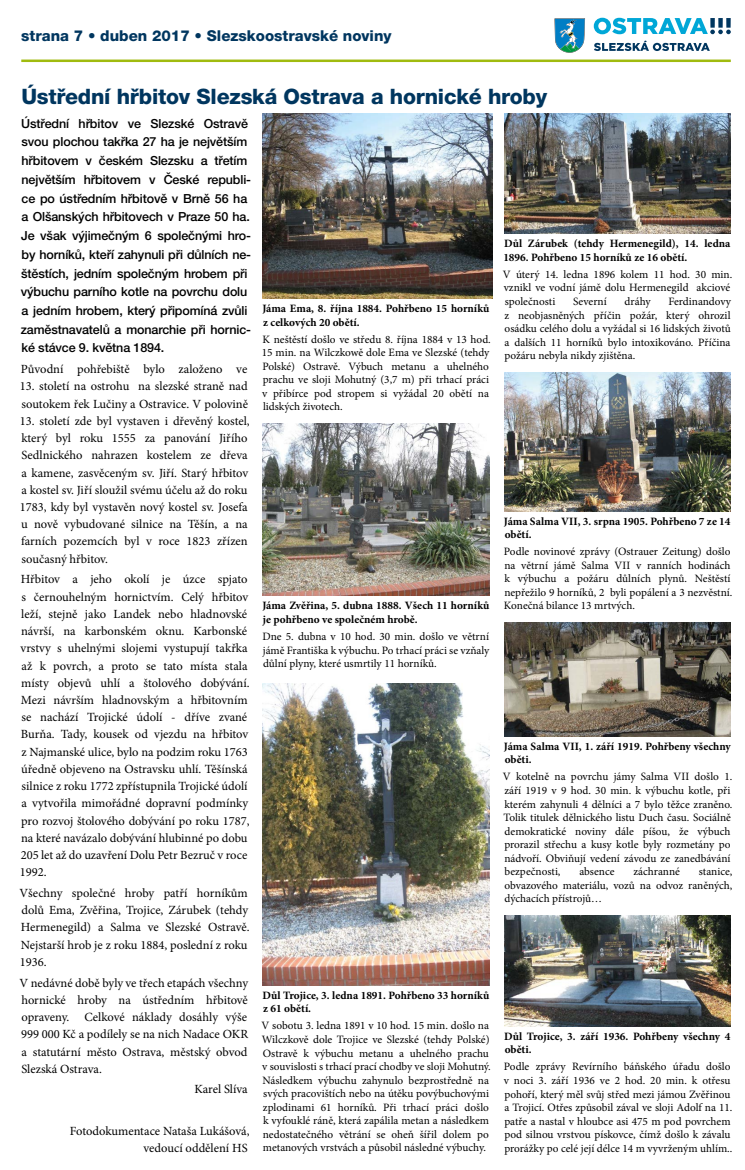
<style>
.page{position:relative;width:745px;height:1170px;background:#fff}
.page>*{position:absolute;margin:0;border:0;box-sizing:border-box;transform-origin:0 0}
.t1{font:800 21.25px "Helvetica Neue LT Pro";letter-spacing:-.01em;color:#00365f}
.t2{font:800 15px "Helvetica Neue LT Pro";color:#00365f}
.t3{font:12.5px/17.2px "Minion Pro";color:#000}
.t4{font:500 12.5px/18.8px "Helvetica Neue LT Pro";letter-spacing:-.01em;color:#000}
.t5{font:11.25px/13.5px "Minion Pro";color:#000}
.t6{font:700 11.25px/13.5px "Minion Pro";color:#000}
</style>
<div class="page">
<svg style="left:554px;top:18px;width:31px;height:35px"></svg>
<svg style="left:593px;top:18px;width:137px;height:16px"></svg>
<svg style="left:594px;top:40px;width:115px;height:11px"></svg>
<hr style="left:21px;top:60px;width:709px;height:2px;background:#a0bb0f">
<img style="left:262px;top:113px;width:230px;height:185px">
<img style="left:262px;top:423px;width:227px;height:172px">
<img style="left:262px;top:683px;width:227px;height:302px">
<img style="left:504px;top:113px;width:226px;height:121px">
<img style="left:504px;top:372px;width:226px;height:139px">
<img style="left:504px;top:622px;width:226px;height:114px">
<img style="left:504px;top:915px;width:226px;height:111px">
<h2 class="t2" style="left:21px;top:27px;width:371px">strana 7 • duben 2017 • Slezskoostravské noviny</h2>
<h1 class="t1" style="left:21px;top:84px;width:527px">Ústřední hřbitov Slezská Ostrava a hornické hroby</h1>
<p class="t4" style="left:21px;top:114px;width:232px">Ústřední hřbitov ve Slezské Ostravě svou plochou takřka 27 ha je největším hřbitovem v českém Slezsku a třetím největším hřbitovem v České republi&shy;ce po ústředním hřbitově v Brně 56 ha a Olšanských hřbitovech v Praze 50 ha.<br>Je však výjimečným 6 společnými hro&shy;by horníků, kteří zahynuli při důlních ne&shy;štěstích, jedním společným hrobem při výbuchu parního kotle na povrchu dolu a jedním hrobem, který připomíná zvůli zaměstnavatelů a monarchie při hornic&shy;ké stávce 9. května 1894.</p>
<p class="t3" style="left:21px;top:360px;width:228px">Původní pohřebiště bylo založeno ve</p>
<p class="t3" style="left:20px;top:378px;width:229px">13. století na ostrohu na slezské straně nad soutokem řek Lučiny a Ostravice. V polovině</p>
<p class="t3" style="left:20px;top:412px;width:231px">13. století zde byl vystaven i dřevěný kostel, který byl roku 1555 za panování Jiřího Sedlnického nahrazen kostelem ze dřeva a kamene, zasvěceným sv. Jiří. Starý hřbitov a kostel sv. Jiří sloužil svému účelu až do roku 1783, kdy byl vystavěn nový kostel sv. Josefa u nově vybudované silnice na Těšín, a na farních pozemcích byl v roce 1823 zřízen současný hřbitov.</p>
<p class="t3" style="left:20px;top:570px;width:231px">Hřbitov a jeho okolí je úzce spjato s černouhelným hornictvím. Celý hřbitov leží, stejně jako Landek nebo hladnovské návrší, na karbonském oknu. Karbonské vrstvy s uhelnými slojemi vystupují takřka až k povrch, a proto se tato místa stala místy objevů uhlí a štolového dobývání.<br>Mezi návrším hladnovským a hřbitovním se nachází Trojické údolí - dříve zvané Burňa. Tady, kousek od vjezdu na hřbitov z Najmanské ulice, bylo na podzim roku 1763 úředně objeveno na Ostravsku uhlí. Těšínská silnice z roku 1772 zpřístupnila Trojické údolí a vytvořila mimořádné dopravní podmínky pro rozvoj štolového dobývání po roku 1787, na které navázalo dobývání hlubinné po dobu 205 let až do uzavření Dolu Petr Bezruč v roce 1992.</p>
<p class="t3" style="left:19px;top:884px;width:231px">Všechny společné hroby patří horníkům dolů Ema, Zvěřina, Trojice, Zárubek (tehdy Hermenegild) a Salma ve Slezské Ostravě.<br>Nejstarší hrob je z roku 1884, poslední z roku 1936.</p>
<p class="t3" style="left:19px;top:973px;width:230px;text-align:justify">V nedávné době byly ve třech etapách všechny hornické hroby na ústředním hřbitově opraveny. Celkové náklady dosáhly výše 999 000 Kč a podílely se na nich Nadace OKR a statutární město Ostrava, městský obvod Slezská Ostrava.</p>
<p class="t3" style="left:194px;top:1080px;width:54px">Karel Slíva</p>
<p class="t3" style="left:70px;top:1122px;width:181px;text-align:right">Fotodokumentace Nataša Lukášová, vedoucí oddělení HS</p>
<p class="t6" style="left:503px;top:237px;width:228px">Důl Zárubek (tehdy Hermenegild), 14. ledna<br>1896. Pohřbeno 15 horníků ze 16 obětí.</p>
<p class="t5" style="left:502px;top:267px;width:231px">V úterý 14. ledna 1896 kolem 11 hod. 30 min. vznikl ve vodní jámě dolu Hermenegild akciové společnosti</p>
<p class="t5" style="left:504px;top:295px;width:228px;text-align:justify;text-indent:164px">Ferdinandovy z neobjasněných příčin požár, který ohrozil osádku celého dolu a vyžádal si 16 lidských životů a dalších 11 horníků bylo intoxikováno. Příčina požáru nebyla nikdy zjištěna.</p>
<p class="t5" style="left:572px;top:295px;width:35px">Severní</p>
<p class="t5" style="left:624px;top:295px;width:28px">dráhy</p>
<p class="t6" style="left:262px;top:301px;width:228px">Jáma Ema, 8. října 1884. Pohřbeno 15 horníků z celkových 20 obětí.</p>
<p class="t5" style="left:261px;top:332px;width:230px">K neštěstí došlo ve středu 8. října 1884 v 13 hod.<br>15 min. na Wilczkowě dole Ema ve Slezské (tehdy Polské) Ostravě. Výbuch metanu a uhelného prachu ve sloji Mohutný (3,7 m) při trhací práci v přibírce pod stropem si vyžádal 20 obětí na lidských životech.</p>
<p class="t6" style="left:503px;top:514px;width:228px">Jáma Salma VII, 3. srpna 1905. Pohřbeno 7 ze 14 obětí.</p>
<p class="t5" style="left:503px;top:545px;width:230px">Podle novinové zprávy (Ostrauer Zeitung) došlo na větrní jámě Salma VII v ranních hodinách k výbuchu a požáru důlních plynů. Neštěstí nepřežilo 9 horníků, 2 byli popálení a 3 nezvěstní.<br>Konečná bilance 13 mrtvých.</p>
<p class="t6" style="left:262px;top:599px;width:228px">Jáma Zvěřina, 5. dubna 1888. Všech 11 horníků je pohřbeno ve společném hrobě.</p>
<p class="t5" style="left:262px;top:629px;width:228px;text-align:justify">Dne 5. dubna v 10 hod. 30 min. došlo ve větrní jámě Františka k výbuchu. Po trhací práci se vzňaly důlní plyny, které usmrtily 11 horníků.</p>
<p class="t6" style="left:503px;top:739px;width:228px">Jáma Salma VII, 1. září 1919. Pohřbeny všechny oběti.</p>
<p class="t5" style="left:502px;top:770px;width:231px">V kotelně na povrchu jámy Salma VII došlo 1. září 1919 v 9 hod. 30 min. k výbuchu kotle, při kterém zahynuli 4 dělníci a 7 bylo těžce zraněno.<br>Tolik titulek dělnického listu Duch času. Sociálně demokratické noviny dále píšou, že výbuch prorazil střechu a kusy kotle byly rozmetány po nádvoří. Obviňují vedení závodu ze zanedbávání bezpečnosti,</p>
<p class="t5" style="left:579px;top:865px;width:37px">absence</p>
<p class="t5" style="left:633px;top:865px;width:48px">záchranné</p>
<p class="t5" style="left:504px;top:865px;width:229px;text-align:justify;text-indent:194px">stanice, obvazového materiálu, vozů na odvoz raněných, dýchacích přístrojů…</p>
<p class="t6" style="left:262px;top:988px;width:228px">Důl Trojice, 3. ledna 1891. Pohřbeno 33 horníků z 61 obětí.</p>
<p class="t5" style="left:261px;top:1019px;width:231px">V sobotu 3. ledna 1891 v 10 hod. 15 min. došlo na Wilczkově dole Trojice ve Slezské (tehdy Polské)<br>Ostravě k výbuchu metanu a uhelného prachu v souvislosti s trhací prací chodby ve sloji Mohutný.<br>Následkem výbuchu zahynulo bezprostředně na svých pracovištích nebo na útěku povýbuchovými zplodinami 61 horníků. Při trhací práci došlo k vyfouklé ráně, která zapálila metan a následkem nedostatečného větrání se oheň šířil dolem po metanových vrstvách a působil následné výbuchy.</p>
<p class="t6" style="left:503px;top:1029px;width:228px">Důl Trojice, 3. září 1936. Pohřbeny všechny 4 oběti.</p>
<p class="t5" style="left:503px;top:1060px;width:230px">Podle zprávy Revírního báňského úřadu došlo v noci 3. září 1936 ve 2 hod. 20 min. k otřesu pohoří, který měl svůj střed mezi jámou Zvěřinou a Trojicí. Otřes způsobil zával ve sloji Adolf na 11. patře a nastal v hloubce asi 475 m pod povrchem pod silnou vrstvou pískovce, čímž došlo k závalu prorážky po celé její délce 14 m vyvrženým uhlím..</p>
</div>
